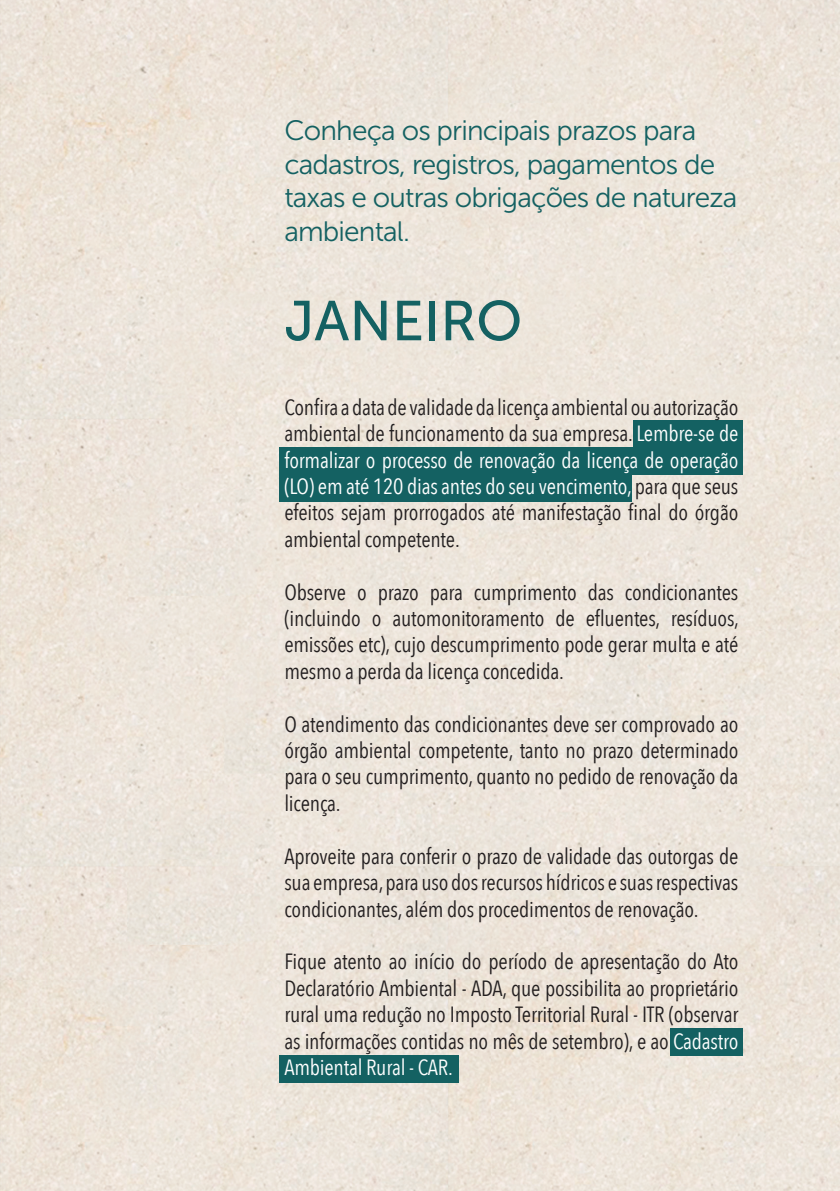
<style>
.page{position:relative;width:840px;height:1191px;background:#fff}
.page>*{position:absolute;margin:0;border:0;box-sizing:border-box;transform-origin:0 0}
.t1{font:56px "Museo Sans 500";color:#146162}
.t2{font:28px/33.6px "Museo Sans 300";letter-spacing:-.03em;color:#146162}
.t3{font:22px/26.4px "Avenir Next Condensed";letter-spacing:-.01em;color:#231f20;text-align:justify}
.s1{color:#fff}
</style>
<div class="page">
<img style="left:0;top:0;width:839px;height:1191px">
<img style="left:712px;top:1091px;width:9px;height:14px">
<div style="left:632px;top:420px;width:110px;height:27px;background:#146162"></div>
<div style="left:670px;top:1028px;width:72px;height:27px;background:#146162"></div>
<div style="left:279px;top:1055px;width:179px;height:27px;background:#146162"></div>
<div style="left:279px;top:447px;width:463px;height:28px;background:#146162"></div>
<div style="left:279px;top:475px;width:352px;height:27px;background:#146162"></div>
<p class="t2" style="left:284px;top:114px;width:454px">Conheça os principais prazos para cadastros, registros, pagamentos de taxas e outras obrigações de natureza ambiental.</p>
<h1 class="t1" style="left:284px;top:290px;width:239px">JANEIRO</h1>
<p class="t3" style="left:284px;top:393px;width:455px">Confira a data de validade da licença ambiental ou autorização ambiental de funcionamento da sua empresa. <span class="s1">Lembre-se de formalizar o processo de renovação da licença de operação (LO) em até 120 dias antes do seu vencimento,</span> para que seus efeitos sejam prorrogados até manifestação final do órgão ambiental competente.</p>
<p class="t3" style="left:284px;top:577px;width:456px">Observe o prazo para cumprimento das condicionantes (incluindo o automonitoramento de efluentes, resíduos, emissões etc), cujo descumprimento pode gerar multa e até mesmo a perda da licença concedida.</p>
<p class="t3" style="left:284px;top:709px;width:455px">O atendimento das condicionantes deve ser comprovado ao órgão ambiental competente, tanto no prazo determinado para o seu cumprimento, quanto no pedido de renovação da licença.</p>
<p class="t3" style="left:284px;top:841px;width:455px">Aproveite para conferir o prazo de validade das outorgas de sua empresa, para uso dos recursos hídricos e suas respectivas condicionantes, além dos procedimentos de renovação.</p>
<p class="t3" style="left:284px;top:947px;width:455px">Fique atento ao início do período de apresentação do Ato Declaratório Ambiental - ADA, que possibilita ao proprietário rural uma redução no Imposto Territorial Rural - ITR (observar as informações contidas no mês de setembro), e ao <span class="s1">Cadastro Ambiental Rural - CAR.</span></p>
</div>
